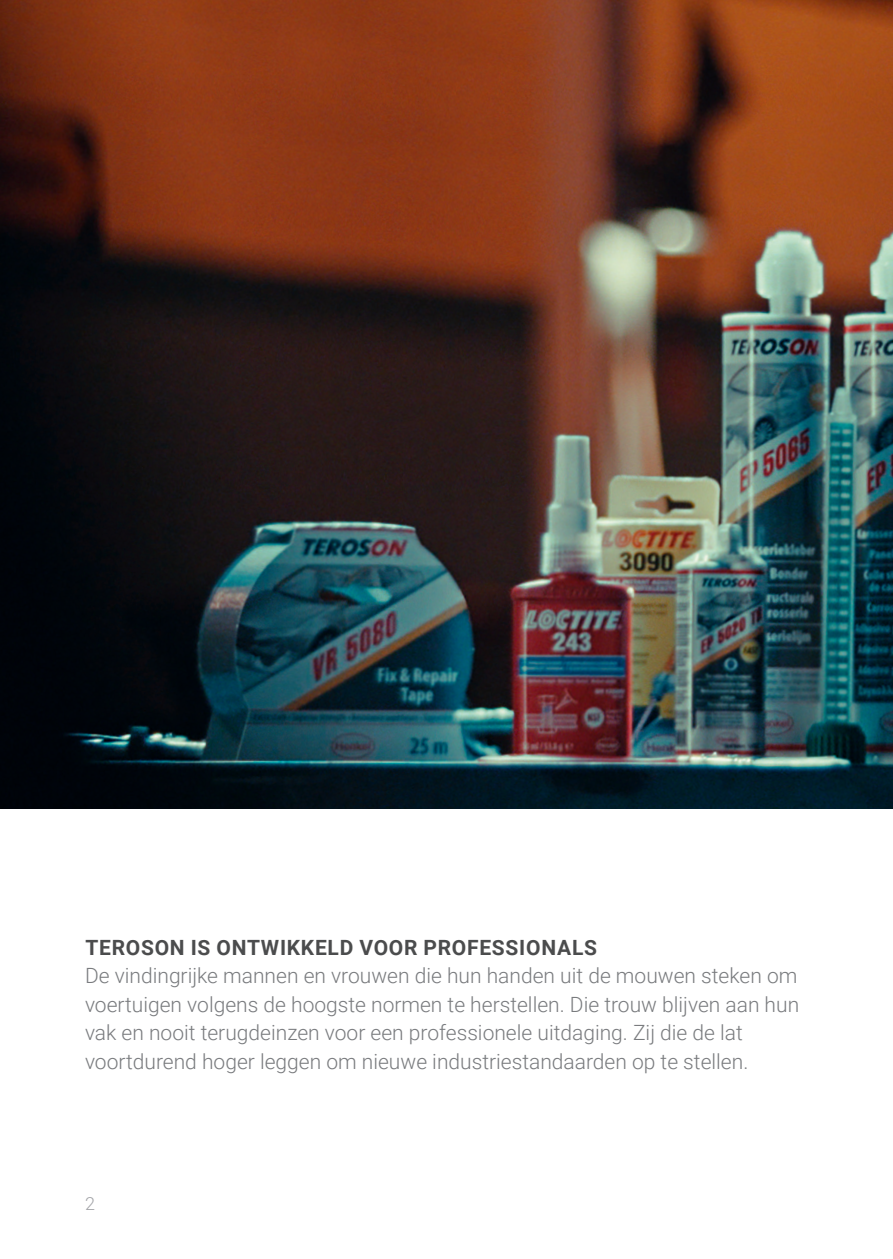
<style>
.page{position:relative;width:893px;height:1259px;background:#fff}
.page>*{position:absolute;margin:0;border:0;box-sizing:border-box;transform-origin:0 0}
.t1{font:300 21px/28.5px "Roboto";color:#797b7e}
.t2{font:700 21px "Roboto";letter-spacing:.035em;color:#4b4c4d}
.t3{font:300 18px "Roboto";color:#a3a4a8}
</style>
<div class="page">
<img style="left:0;top:0;width:893px;height:808px">
<p class="t2" style="left:85px;top:932px;width:513px">TEROSON IS ONTWIKKELD VOOR PROFESSIONALS</p>
<p class="t1" style="left:85px;top:960px;width:716px">De vindingrijke mannen en vrouwen die hun handen uit de mouwen steken om voertuigen volgens de hoogste normen te herstellen. Die trouw blijven aan hun vak en nooit terugdeinzen voor een professionele uitdaging. Zij die de lat voortdurend hoger leggen om nieuwe industriestandaarden op te stellen.</p>
<p class="t3" style="left:85px;top:1190px;width:11px">2</p>
</div>
